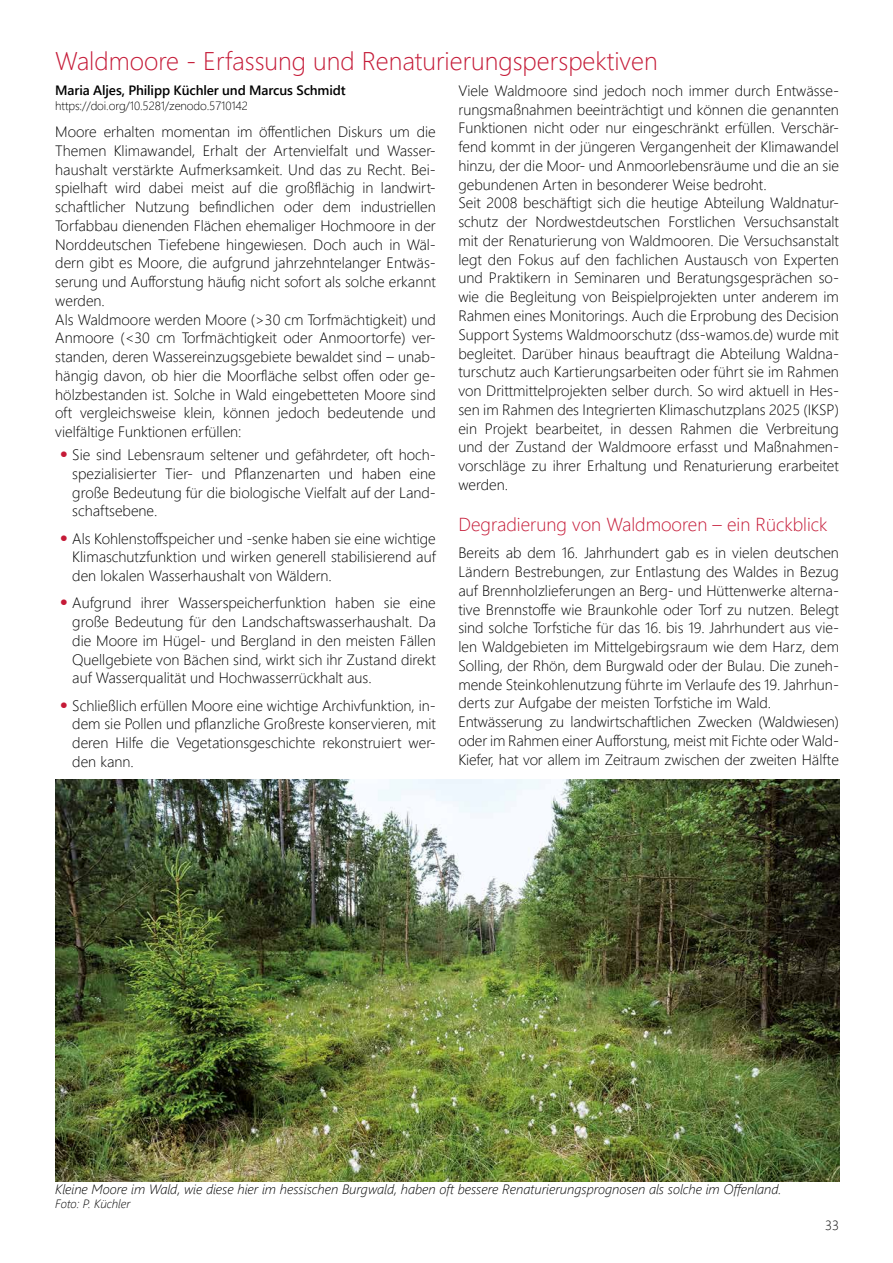
<style>
.page{position:relative;width:893px;height:1263px;background:#fff}
.page>*{position:absolute;margin:0;border:0;box-sizing:border-box;transform-origin:0 0}
.Überschrift1{font:300 25.5px "Segoe UI";color:#c51a37}
.Überschrift2{font:300 18.75px "Segoe UI";color:#c51a37}
.Text{font:300 15px/18.8px "Segoe UI";color:#000;text-align:justify}
.Abbildung{font:italic 300 13.5px "Segoe UI";color:#000}
.Autoren{font:600 13.5px "Segoe UI";letter-spacing:-.01em;color:#000}
.t1{font:300 13.5px "Segoe UI";color:#000}
.doi{font:300 12px "Segoe UI";letter-spacing:-.01em;color:#000}
.Abbildung-2{font:italic 300 12px "Segoe UI";color:#000}
.s1{font-weight:700;font-size:21px;color:#c51a37}
</style>
<div class="page">
<img style="left:55px;top:780px;width:784px;height:401px">
<p class="Überschrift1" style="left:55px;top:36px;width:604px">Waldmoore - Erfassung und Renaturierungsperspektiven</p>
<p class="Autoren" style="left:55px;top:77px;width:292px">Maria Aljes, Philipp Küchler und Marcus Schmidt</p>
<p class="doi" style="left:55px;top:94px;width:194px">https://doi.org/10.5281/zenodo.5710142</p>
<p class="Text" style="left:55px;top:121px;width:382px">Moore erhalten momentan im öffentlichen Diskurs um die Themen Klimawandel, Erhalt der Artenvielfalt und Wasser&shy;haushalt verstärkte Aufmerksamkeit. Und das zu Recht. Bei&shy;spielhaft wird dabei meist auf die großflächig in landwirt&shy;schaftlicher Nutzung befindlichen oder dem industriellen Torfabbau dienenden Flächen ehemaliger Hochmoore in der Norddeutschen Tiefebene hingewiesen. Doch auch in Wäl&shy;dern gibt es Moore, die aufgrund jahrzehntelanger Entwäs&shy;serung und Aufforstung häufig nicht sofort als solche erkannt werden.</p>
<p class="Text" style="left:55px;top:308px;width:382px">Als Waldmoore werden Moore (&gt;30 cm Torfmächtigkeit) und Anmoore (&lt;30 cm Torfmächtigkeit oder Anmoortorfe) ver&shy;standen, deren Wassereinzugsgebiete bewaldet sind – unab&shy;hängig davon, ob hier die Moorfläche selbst offen oder ge&shy;hölzbestanden ist. Solche in Wald eingebetteten Moore sind oft vergleichsweise klein, können jedoch bedeutende und vielfältige Funktionen erfüllen:</p>
<p class="Text" style="left:72px;top:444px;width:365px;text-indent:-13px"><span class="s1">•</span> Sie sind Lebensraum seltener und gefährdeter, oft hoch&shy;spezialisierter Tier- und Pflanzenarten und haben eine große Bedeutung für die biologische Vielfalt auf der Land&shy;schaftsebene.</p>
<p class="Text" style="left:72px;top:527px;width:365px;text-indent:-13px"><span class="s1">•</span> Als Kohlenstoffspeicher und -senke haben sie eine wichtige Klimaschutzfunktion und wirken generell stabilisierend auf den lokalen Wasserhaushalt von Wäldern.</p>
<p class="Text" style="left:72px;top:592px;width:365px;text-indent:-13px"><span class="s1">•</span> Aufgrund ihrer Wasserspeicherfunktion haben sie eine große Bedeutung für den Landschaftswasserhaushalt. Da die Moore im Hügel- und Bergland in den meisten Fällen Quellgebiete von Bächen sind, wirkt sich ihr Zustand direkt auf Wasserqualität und Hochwasserrückhalt aus.</p>
<p class="Text" style="left:72px;top:694px;width:365px;text-indent:-13px"><span class="s1">•</span> Schließlich erfüllen Moore eine wichtige Archivfunktion, in&shy;dem sie Pollen und pflanzliche Großreste konservieren, mit deren Hilfe die Vegetationsgeschichte rekonstruiert wer&shy;den kann.</p>
<p class="Text" style="left:458px;top:80px;width:382px">Viele Waldmoore sind jedoch noch immer durch Entwässe&shy;rungsmaßnahmen beeinträchtigt und können die genannten Funktionen nicht oder nur eingeschränkt erfüllen. Verschär&shy;fend kommt in der jüngeren Vergangenheit der Klimawandel hinzu, der die Moor- und Anmoorlebensräume und die an sie gebundenen Arten in besonderer Weise bedroht.</p>
<p class="Text" style="left:458px;top:192px;width:382px">Seit 2008 beschäftigt sich die heutige Abteilung Waldnatur&shy;schutz der Nordwestdeutschen Forstlichen Versuchsanstalt mit der Renaturierung von Waldmooren. Die Versuchsanstalt legt den Fokus auf den fachlichen Austausch von Experten und Praktikern in Seminaren und Beratungsgesprächen so&shy;wie die Begleitung von Beispielprojekten unter anderem im Rahmen eines Monitorings. Auch die Erprobung des Decision Support Systems Waldmoorschutz (dss-wamos.de) wurde mit begleitet. Darüber hinaus beauftragt die Abteilung Waldna&shy;turschutz auch Kartierungsarbeiten oder führt sie im Rahmen von Drittmittelprojekten selber durch. So wird aktuell in Hes&shy;sen im Rahmen des Integrierten Klimaschutzplans 2025 (IKSP) ein Projekt bearbeitet, in dessen Rahmen die Verbreitung und der Zustand der Waldmoore erfasst und Maßnahmen&shy;vorschläge zu ihrer Erhaltung und Renaturierung erarbeitet werden.</p>
<p class="Überschrift2" style="left:458px;top:507px;width:371px">Degradierung von Waldmooren – ein Rückblick</p>
<p class="Text" style="left:458px;top:542px;width:382px">Bereits ab dem 16. Jahrhundert gab es in vielen deutschen Ländern Bestrebungen, zur Entlastung des Waldes in Bezug auf Brennholzlieferungen an Berg- und Hüttenwerke alterna&shy;tive Brennstoffe wie Braunkohle oder Torf zu nutzen. Belegt sind solche Torfstiche für das 16. bis 19. Jahrhundert aus vie&shy;len Waldgebieten im Mittelgebirgsraum wie dem Harz, dem Solling, der Rhön, dem Burgwald oder der Bulau. Die zuneh&shy;mende Steinkohlenutzung führte im Verlaufe des 19. Jahrhun&shy;derts zur Aufgabe der meisten Torfstiche im Wald.</p>
<p class="Text" style="left:458px;top:711px;width:382px">Entwässerung zu landwirtschaftlichen Zwecken (Waldwiesen) oder im Rahmen einer Aufforstung, meist mit Fichte oder Wald-Kiefer, hat vor allem im Zeitraum zwischen der zweiten Hälfte</p>
<p class="Abbildung" style="left:55px;top:1176px;width:728px">Kleine Moore im Wald, wie diese hier im hessischen Burgwald, haben oft bessere Renaturierungsprognosen als solche im Offenland.</p>
<p class="Abbildung-2" style="left:55px;top:1192px;width:77px">Foto: P. Küchler</p>
<p class="t1" style="left:825px;top:1213px;width:15px">33</p>
</div>
